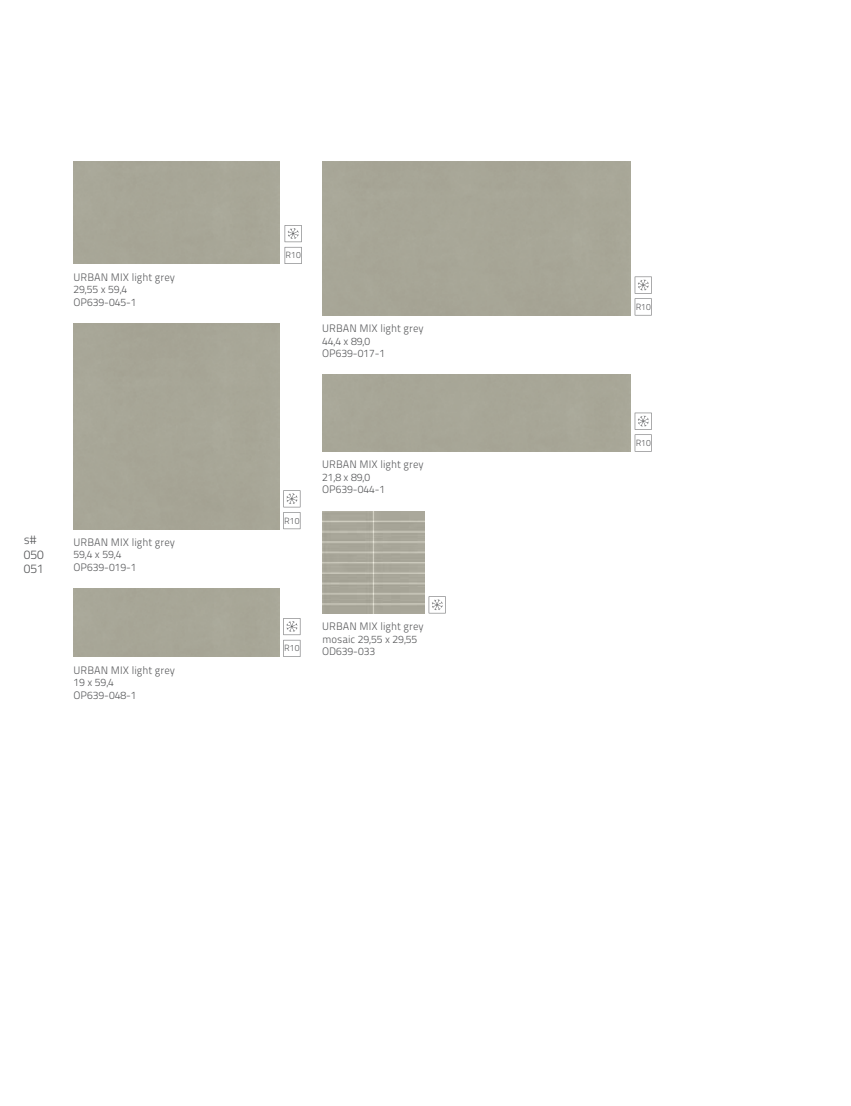
<style>
.page{position:relative;width:851px;height:1106px;background:#fff}
.page>*{position:absolute;margin:0;border:0;box-sizing:border-box;transform-origin:0 0}
.t1{font:12.6px/14.4px "Titillium Maps 26 L 250 wt";color:#58595b}
.t2{font:10.8px/12.6px "Titillium Maps 26 L 250 wt";color:#58595b}
.t3{font:9px "Titillium Maps 26 L 250 wt";color:#58595b}
</style>
<div class="page">
<svg style="left:634px;top:276px;width:17px;height:39px"></svg>
<svg style="left:428px;top:596px;width:17px;height:17px"></svg>
<img style="left:322px;top:511px;width:102px;height:102px">
<svg style="left:284px;top:225px;width:17px;height:39px"></svg>
<svg style="left:283px;top:490px;width:17px;height:39px"></svg>
<svg style="left:634px;top:413px;width:17px;height:38px"></svg>
<svg style="left:283px;top:618px;width:17px;height:39px"></svg>
<p class="t2" style="left:73px;top:270px;width:103px;text-indent:38px">Mix light grey<br>29,55 x 59,4<br>OP639-045-1</p>
<p class="t2" style="left:73px;top:270px;width:15px">Urban</p>
<p class="t1" style="left:24px;top:532px;width:22px">s#<br>050<br>051</p>
<p class="t2" style="left:73px;top:535px;width:103px;text-indent:38px">Mix light grey<br>59,4 x 59,4<br>OP639-019-1</p>
<p class="t2" style="left:73px;top:535px;width:15px">Urban</p>
<p class="t2" style="left:73px;top:663px;width:103px;text-indent:38px">Mix light grey<br>19 x 59,4<br>OP639-048-1</p>
<p class="t2" style="left:73px;top:663px;width:15px">Urban</p>
<p class="t3" style="left:285px;top:249px;width:17px">R10</p>
<p class="t2" style="left:322px;top:321px;width:103px;text-indent:38px">Mix light grey<br>44,4 x 89,0<br>OP639-017-1</p>
<p class="t2" style="left:322px;top:321px;width:15px">Urban</p>
<p class="t3" style="left:284px;top:514px;width:17px">R10</p>
<p class="t2" style="left:322px;top:457px;width:103px;text-indent:38px">Mix light grey<br>21,8 x 89,0<br>OP639-044-1</p>
<p class="t2" style="left:322px;top:457px;width:15px">Urban</p>
<p class="t3" style="left:284px;top:641px;width:17px">R10</p>
<p class="t2" style="left:322px;top:619px;width:103px;text-indent:38px">Mix light grey mosaic 29,55 x 29,55<br>OD639-033</p>
<p class="t2" style="left:322px;top:619px;width:15px">Urban</p>
<p class="t3" style="left:635px;top:300px;width:17px">R10</p>
<p class="t3" style="left:635px;top:436px;width:17px">R10</p>
</div>
